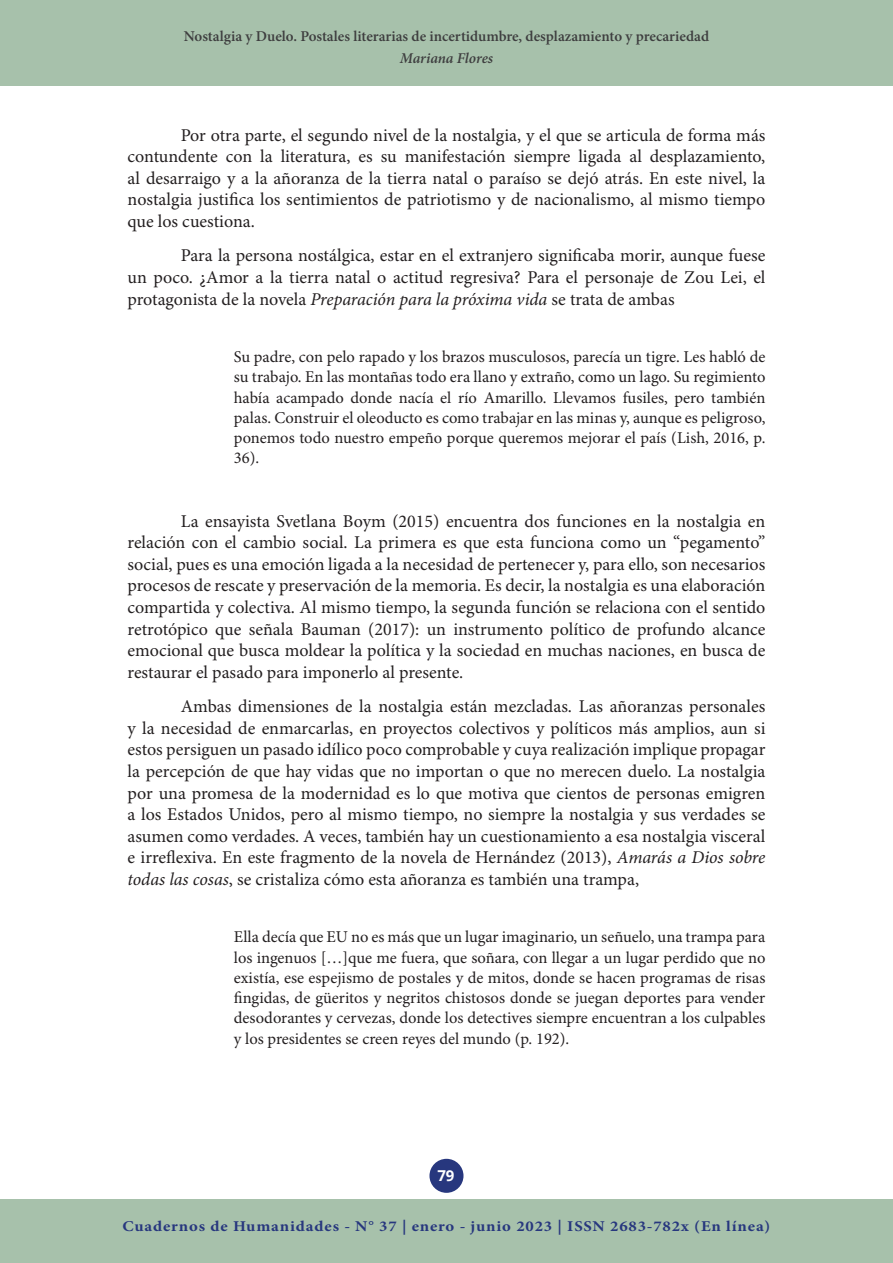
<style>
.page{position:relative;width:893px;height:1263px;background:#fff}
.page>*{position:absolute;margin:0;border:0;box-sizing:border-box;transform-origin:0 0}
.CUERPO{font:18px/21.6px "Minion Pro";color:#231f20;text-align:justify}
.CITA_CUERPO{font:16.5px/20.2px "Minion Pro";color:#231f20;text-align:justify}
.t1{font:600 15px "Minion Pro";color:#3e3e3f}
.t2{font:700 15px "Minion Pro";letter-spacing:.05em;color:#27377e;scale:1.11 1}
.t3{font:italic 600 15px "Minion Pro";letter-spacing:-.005em;color:#3e3e3f}
.t4{font:700 15px "Open Sans";color:#fff}
.s1{font-style:italic}
</style>
<div class="page">
<div style="left:429px;top:1159px;width:34px;height:34px;background:#27377e;border-radius:50%"></div>
<div style="left:0;top:0;width:893px;height:85px;background:#a7c1ab"></div>
<div style="left:0;top:1199px;width:893px;height:64px;background:#a7c1ab"></div>
<p class="t1" style="left:184px;top:26px;width:527px">Nostalgia y Duelo. Postales literarias de incertidumbre, desplazamiento y precariedad</p>
<p class="t3" style="left:400px;top:48px;width:95px">Mariana Flores</p>
<p class="CUERPO" style="left:128px;top:125px;width:639px;text-indent:53px">Por otra parte, el segundo nivel de la nostalgia, y el que se articula de forma más contundente con la literatura, es su manifestación siempre ligada al desplazamiento, al desarraigo y a la añoranza de la tierra natal o paraíso se dejó atrás. En este nivel, la nostalgia justifica los sentimientos de patriotismo y de nacionalismo, al mismo tiempo que los cuestiona.</p>
<p class="CUERPO" style="left:128px;top:246px;width:639px;text-indent:53px">Para la persona nostálgica, estar en el extranjero significaba morir, aunque fuese un poco. ¿Amor a la tierra natal o actitud regresiva? Para el personaje de Zou Lei, el protagonista de la novela <span class="s1">Preparación para la próxima vida</span> se trata de ambas</p>
<p class="CITA_CUERPO" style="left:234px;top:347px;width:533px">Su padre, con pelo rapado y los brazos musculosos, parecía un tigre. Les habló de su trabajo. En las montañas todo era llano y extraño, como un lago. Su regimiento había acampado donde nacía el río Amarillo. Llevamos fusiles, pero también palas. Construir el oleoducto es como trabajar en las minas y, aunque es peligroso, ponemos todo nuestro empeño porque queremos mejorar el país (Lish, 2016, p.<br>36).</p>
<p class="CUERPO" style="left:128px;top:511px;width:639px;text-indent:53px">La ensayista Svetlana Boym (2015) encuentra dos funciones en la nostalgia en relación con el cambio social. La primera es que esta funciona como un “pegamento” social, pues es una emoción ligada a la necesidad de pertenecer y, para ello, son necesarios procesos de rescate y preservación de la memoria. Es decir, la nostalgia es una elaboración compartida y colectiva. Al mismo tiempo, la segunda función se relaciona con el sentido retrotópico que señala Bauman (2017): un instrumento político de profundo alcance emocional que busca moldear la política y la sociedad en muchas naciones, en busca de restaurar el pasado para imponerlo al presente.</p>
<p class="CUERPO" style="left:128px;top:696px;width:639px;text-indent:53px">Ambas dimensiones de la nostalgia están mezcladas. Las añoranzas personales y la necesidad de enmarcarlas, en proyectos colectivos y políticos más amplios, aun si estos persiguen un pasado idílico poco comprobable y cuya realización implique propagar la percepción de que hay vidas que no importan o que no merecen duelo. La nostalgia por una promesa de la modernidad es lo que motiva que cientos de personas emigren a los Estados Unidos, pero al mismo tiempo, no siempre la nostalgia y sus verdades se asumen como verdades. A veces, también hay un cuestionamiento a esa nostalgia visceral e irreflexiva. En este fragmento de la novela de Hernández (2013), <span class="s1">Amarás a Dios sobre todas las cosas</span>, se cristaliza cómo esta añoranza es también una trampa,</p>
<p class="CITA_CUERPO" style="left:234px;top:928px;width:533px">Ella decía que EU no es más que un lugar imaginario, un señuelo, una trampa para los ingenuos […]que me fuera, que soñara, con llegar a un lugar perdido que no existía, ese espejismo de postales y de mitos, donde se hacen programas de risas fingidas, de güeritos y negritos chistosos donde se juegan deportes para vender desodorantes y cervezas, donde los detectives siempre encuentran a los culpables y los presidentes se creen reyes del mundo (p. 192).</p>
<p class="t4" style="left:437px;top:1165px;width:19px">79</p>
<p class="t2" style="left:122px;top:1216px;width:585px">Cuadernos de Humanidades - N° 37 | enero - junio 2023 | ISSN 2683-782x (En línea)</p>
</div>
